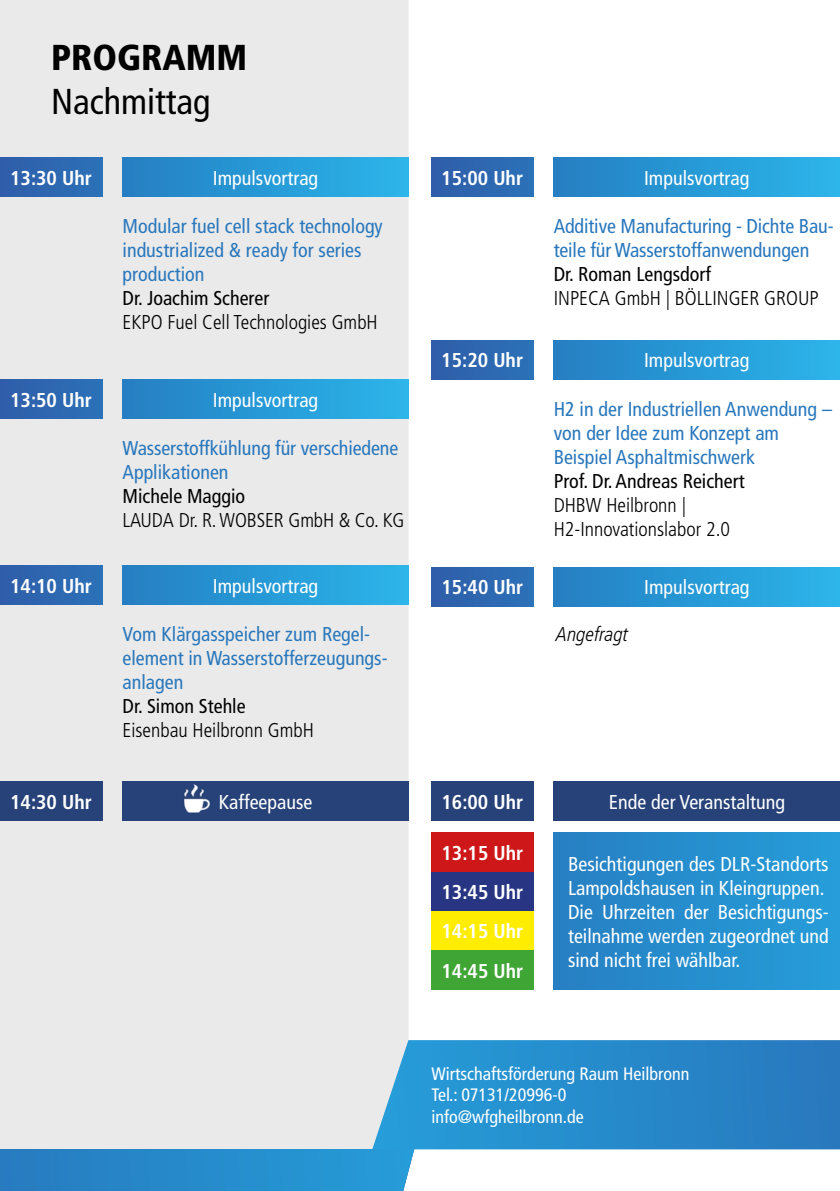
<style>
.page{position:relative;width:840px;height:1191px;background:#fff}
.page>*{position:absolute;margin:0;border:0;box-sizing:border-box;transform-origin:0 0}
.t1{font:condensed 36px "Frutiger LT Pro";color:#000}
.t2{font:900 condensed 36px "Frutiger LT Pro";color:#000}
.t3{font:condensed 20px/24px "Frutiger LT Pro";color:#2977bc}
.t4{font:condensed 20px/24px "Frutiger LT Pro";color:#fff}
.t5{font:300 condensed 20px/24px "Frutiger LT Pro";color:#000}
.t6{font:700 condensed 20px/39.2px "Frutiger LT Pro";color:#fff;text-align:justify}
.t7{font:condensed 20px "Frutiger LT Pro";color:#000}
.t8{font:italic 300 condensed 20px "Frutiger LT Pro";color:#000}
.t9{font:condensed 18px/21.6px "Frutiger LT Pro";color:#fff}
</style>
<div class="page">
<div style="left:0;top:0;width:408px;height:1149px;background:#eaeaea"></div>
<svg style="left:0;top:1149px;width:414px;height:42px;background:#288ccc"></svg>
<svg style="left:372px;top:1040px;width:467px;height:109px;background:#2e8dcb"></svg>
<div style="left:0;top:157px;width:102px;height:40px;background:#2e67b0"></div>
<div style="left:122px;top:157px;width:286px;height:40px;background:linear-gradient(to right,#257ec2,#2bb5ea)"></div>
<div style="left:431px;top:781px;width:102px;height:40px;background:#264278"></div>
<div style="left:553px;top:781px;width:286px;height:40px;background:#264278"></div>
<div style="left:0;top:566px;width:102px;height:39px;background:#2e67b0"></div>
<div style="left:0;top:379px;width:102px;height:40px;background:#2e67b0"></div>
<div style="left:122px;top:379px;width:286px;height:40px;background:linear-gradient(to right,#257ec2,#2bb5ea)"></div>
<div style="left:122px;top:566px;width:286px;height:39px;background:linear-gradient(to right,#257ec2,#2bb5ea)"></div>
<div style="left:431px;top:567px;width:102px;height:39px;background:#2e67b0"></div>
<div style="left:553px;top:567px;width:286px;height:39px;background:linear-gradient(to right,#257ec2,#2bb5ea)"></div>
<div style="left:553px;top:340px;width:286px;height:39px;background:linear-gradient(to right,#257ec2,#2bb5ea)"></div>
<div style="left:553px;top:157px;width:286px;height:40px;background:linear-gradient(to right,#257ec2,#2bb5ea)"></div>
<div style="left:431px;top:340px;width:102px;height:39px;background:#2e67b0"></div>
<div style="left:431px;top:157px;width:102px;height:40px;background:#2e67b0"></div>
<div style="left:431px;top:832px;width:102px;height:40px;background:#cd1719"></div>
<div style="left:431px;top:872px;width:102px;height:39px;background:#283583"></div>
<div style="left:431px;top:911px;width:102px;height:39px;background:#ffed00"></div>
<div style="left:431px;top:950px;width:102px;height:39px;background:#3fa535"></div>
<div style="left:553px;top:832px;width:286px;height:157px;background:linear-gradient(to right,#277fc2,#269dd9)"></div>
<div style="left:122px;top:781px;width:286px;height:40px;background:#264278"></div>
<div style="left:0;top:781px;width:102px;height:40px;background:#264278"></div>
<img style="left:184px;top:784px;width:26px;height:29px">
<h1 class="t2" style="left:51px;top:36px;width:198px">PROGRAMM</h1>
<h1 class="t1" style="left:51px;top:80px;width:161px">Nachmittag</h1>
<p class="t6" style="left:10px;top:158px;width:83px">13:30 Uhr</p>
<p class="t4" style="left:213px;top:166px;width:107px">Impulsvortrag</p>
<p class="t3" style="left:122px;top:214px;width:261px">Modular fuel cell stack technology industrialized &amp; ready for series production</p>
<p class="t7" style="left:122px;top:286px;width:148px">Dr. Joachim Scherer</p>
<p class="t5" style="left:122px;top:310px;width:256px">EKPO Fuel Cell Technologies GmbH</p>
<p class="t6" style="left:10px;top:380px;width:83px">13:50 Uhr</p>
<p class="t4" style="left:213px;top:388px;width:107px">Impulsvortrag</p>
<p class="t6" style="left:10px;top:566px;width:83px">14:10 Uhr</p>
<p class="t3" style="left:122px;top:436px;width:277px">Wasserstoffkühlung für verschiedene<br>Applikationen</p>
<p class="t7" style="left:122px;top:484px;width:124px">Michele Maggio</p>
<p class="t5" style="left:122px;top:508px;width:283px">LAUDA Dr. R. WOBSER GmbH &amp; Co. KG</p>
<p class="t4" style="left:213px;top:574px;width:107px">Impulsvortrag</p>
<p class="t3" style="left:122px;top:622px;width:266px">Vom Klärgasspeicher zum Regel&shy;element in Wasserstofferzeugungs&shy;anlagen</p>
<p class="t7" style="left:122px;top:694px;width:124px">Dr. Simon Stehle</p>
<p class="t5" style="left:122px;top:718px;width:193px">Eisenbau Heilbronn GmbH</p>
<p class="t6" style="left:10px;top:782px;width:83px">14:30 Uhr</p>
<p class="t4" style="left:219px;top:790px;width:95px">Kaffeepause</p>
<p class="t6" style="left:441px;top:158px;width:83px">15:00 Uhr</p>
<p class="t6" style="left:441px;top:340px;width:83px">15:20 Uhr</p>
<p class="t4" style="left:643px;top:166px;width:107px">Impulsvortrag</p>
<p class="t3" style="left:553px;top:214px;width:281px">Additive Manufacturing - Dichte Bau&shy;teile für Wasserstoffanwendungen</p>
<p class="t7" style="left:553px;top:262px;width:159px">Dr. Roman Lengsdorf</p>
<p class="t5" style="left:553px;top:286px;width:266px">INPECA GmbH | BÖLLINGER GROUP</p>
<p class="t4" style="left:643px;top:348px;width:107px">Impulsvortrag</p>
<p class="t3" style="left:553px;top:397px;width:280px">H2 in der Industriellen Anwendung – von der Idee zum Konzept am<br>Beispiel Asphaltmischwerk</p>
<p class="t7" style="left:553px;top:469px;width:192px">Prof. Dr. Andreas Reichert</p>
<p class="t5" style="left:553px;top:493px;width:178px">DHBW Heilbronn |<br>H2-Innovationslabor 2.0</p>
<p class="t6" style="left:441px;top:568px;width:83px">15:40 Uhr</p>
<p class="t4" style="left:644px;top:575px;width:107px">Impulsvortrag</p>
<p class="t8" style="left:556px;top:623px;width:74px">Angefragt</p>
<p class="t6" style="left:441px;top:782px;width:83px">16:00 Uhr</p>
<p class="t4" style="left:608px;top:790px;width:177px">Ende der Veranstaltung</p>
<p class="t6" style="left:441px;top:833px;width:83px">13:15 Uhr 13:45 Uhr 14:15 Uhr 14:45 Uhr</p>
<p class="t4" style="left:567px;top:852px;width:262px">Besichtigungen des DLR-Standorts<br>Lampoldshausen in Kleingruppen.<br>Die Uhrzeiten der Besichtigungs&shy;teilnahme werden zugeordnet und sind nicht frei wählbar.</p>
<p class="t9" style="left:431px;top:1062px;width:259px">Wirtschaftsförderung Raum Heilbronn<br>Tel.: 07131/20996-0 info@wfgheilbronn.de</p>
</div>
